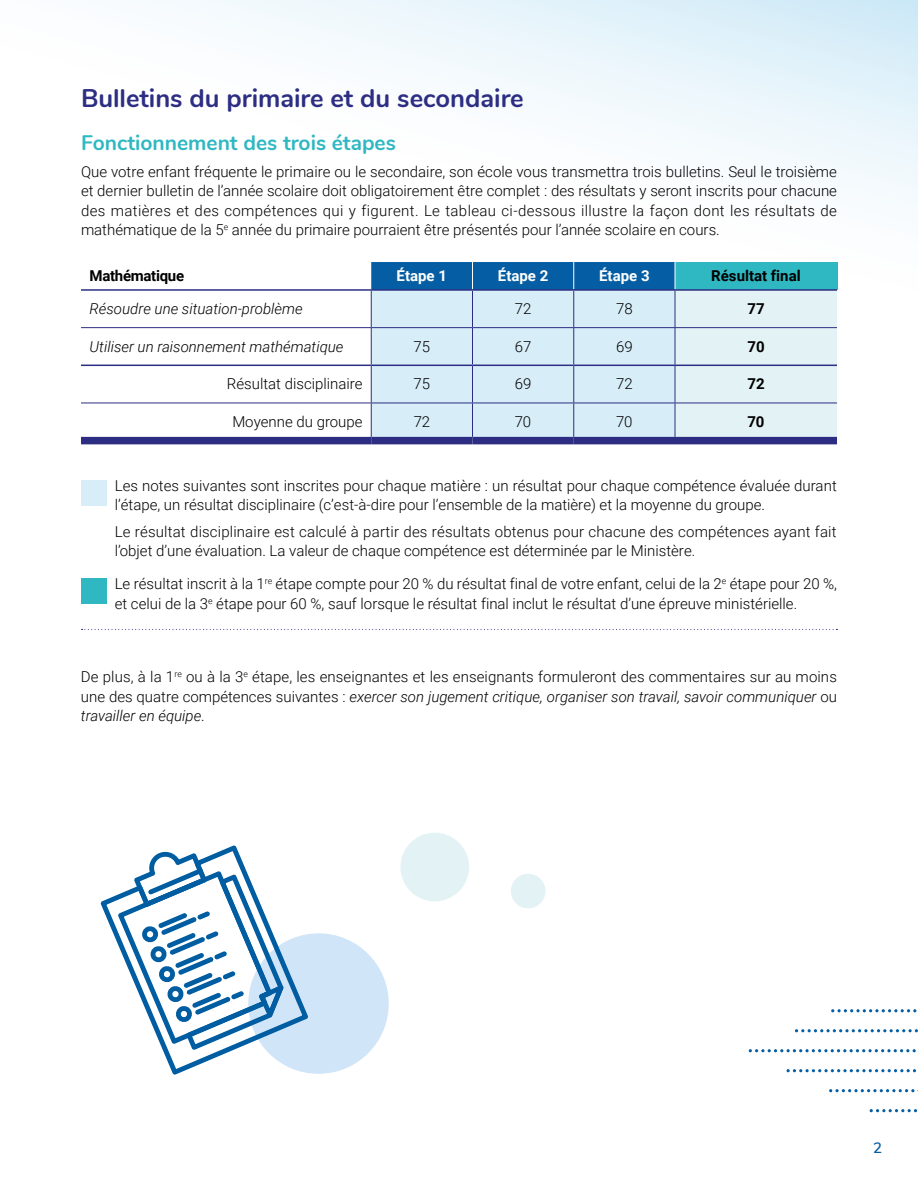
<style>
.page{position:relative;width:918px;height:1188px;background:#fff}
.page>*{position:absolute;margin:0;border:0;box-sizing:border-box;transform-origin:0 0}
.t1{font:700 25.5px "Nunito";color:#2d2e83}
.t2{font:700 21px "Nunito";color:#2fb8c2}
.t3{font:300 15px/19.5px "Roboto";color:#000}
.t4{font:italic 300 15px "Roboto";color:#000}
.t5{font:700 15px "Roboto";color:#000}
.t6{font:700 15px "Roboto";color:#fff}
.t7{font:700 15px "Roboto";letter-spacing:-.02em;color:#000}
.t8{font:600 15px "Nunito";color:#055ea3}
.s1{font-style:italic}
</style>
<div class="page">
<svg style="left:81px;top:0;width:837px;height:337px"></svg>
<svg style="left:749px;top:1009px;width:169px;height:104px"></svg>
<svg style="left:82px;top:629px;width:755px;height:1px"></svg>
<div style="left:81px;top:262px;width:290px;height:28px;background:#fff"></div>
<hr style="left:81px;top:327px;width:290px;height:1px;background:#2d2e83">
<hr style="left:81px;top:403px;width:290px;height:1px;background:#2d2e83">
<svg style="left:371px;top:262px;width:466px;height:175px;background:#b8d8e8"></svg>
<hr style="left:81px;top:289px;width:290px;height:2px;background:#2d2e83">
<hr style="left:371px;top:289px;width:102px;height:2px;background:#2d2e83">
<hr style="left:473px;top:289px;width:101px;height:2px;background:#2d2e83">
<hr style="left:574px;top:289px;width:101px;height:2px;background:#2d2e83">
<hr style="left:675px;top:289px;width:162px;height:2px;background:#2d2e83">
<div style="left:81px;top:437px;width:290px;height:7px;background:#2d2e83"></div>
<div style="left:371px;top:437px;width:102px;height:7px;background:#2d2e83"></div>
<div style="left:473px;top:437px;width:101px;height:7px;background:#2d2e83"></div>
<div style="left:574px;top:437px;width:101px;height:7px;background:#2d2e83"></div>
<div style="left:675px;top:437px;width:162px;height:7px;background:#2d2e83"></div>
<hr style="left:81px;top:365px;width:290px;height:1px;background:#2d2e83">
<hr style="left:371px;top:365px;width:102px;height:1px;background:#2d2e83">
<hr style="left:473px;top:365px;width:101px;height:1px;background:#2d2e83">
<hr style="left:574px;top:365px;width:101px;height:1px;background:#2d2e83">
<hr style="left:675px;top:365px;width:162px;height:1px;background:#2d2e83">
<div style="left:81px;top:480px;width:25px;height:26px;background:#d7edf7"></div>
<div style="left:81px;top:579px;width:25px;height:25px;background:#2fb8c2"></div>
<div style="left:248px;top:933px;width:141px;height:141px;background:#d1e5f8;border-radius:50%"></div>
<div style="left:400px;top:833px;width:69px;height:68px;background:#e3f2f4;border-radius:50%"></div>
<div style="left:511px;top:874px;width:34px;height:34px;background:#e3f2f4;border-radius:50%"></div>
<svg style="left:100px;top:845px;width:208px;height:230px"></svg>
<svg style="left:117px;top:849px;width:168px;height:202px"></svg>
<h1 class="t1" style="left:81px;top:83px;width:444px">Bulletins du primaire et du secondaire</h1>
<h2 class="t2" style="left:81px;top:131px;width:316px">Fonctionnement des trois étapes</h2>
<p class="t3" style="left:81px;top:163px;width:757px;text-align:justify">Que votre enfant fréquente le primaire ou le secondaire, son école vous transmettra trois bulletins. Seul le troisième et dernier bulletin de l’année scolaire doit obligatoirement être complet : des résultats y seront inscrits pour chacune des matières et des compétences qui y figurent. Le tableau ci-dessous illustre la façon dont les résultats de mathématique de la 5<sup>e</sup> année du primaire pourraient être présentés pour l’année scolaire en cours.</p>
<p class="t7" style="left:90px;top:270px;width:96px">Mathématique</p>
<p class="t6" style="left:397px;top:270px;width:52px">Étape 1</p>
<p class="t6" style="left:498px;top:270px;width:52px">Étape 2</p>
<p class="t6" style="left:599px;top:270px;width:52px">Étape 3</p>
<p class="t5" style="left:711px;top:270px;width:91px">Résultat final</p>
<p class="t4" style="left:90px;top:303px;width:215px">Résoudre une situation-problème</p>
<p class="t3" style="left:515px;top:300px;width:18px">72</p>
<p class="t3" style="left:616px;top:300px;width:18px">78</p>
<p class="t5" style="left:747px;top:303px;width:19px">77</p>
<p class="t4" style="left:90px;top:341px;width:255px">Utiliser un raisonnement mathématique</p>
<p class="t3" style="left:414px;top:338px;width:18px">75</p>
<p class="t3" style="left:515px;top:338px;width:18px">67</p>
<p class="t3" style="left:616px;top:338px;width:18px">69</p>
<p class="t5" style="left:747px;top:340px;width:19px">70</p>
<p class="t3" style="left:227px;top:375px;width:137px">Résultat disciplinaire</p>
<p class="t3" style="left:414px;top:375px;width:18px">75</p>
<p class="t3" style="left:515px;top:375px;width:18px">69</p>
<p class="t3" style="left:616px;top:375px;width:18px">72</p>
<p class="t5" style="left:747px;top:378px;width:19px">72</p>
<p class="t3" style="left:232px;top:413px;width:132px">Moyenne du groupe</p>
<p class="t3" style="left:414px;top:413px;width:18px">72</p>
<p class="t3" style="left:515px;top:413px;width:18px">70</p>
<p class="t3" style="left:616px;top:413px;width:18px">70</p>
<p class="t5" style="left:748px;top:416px;width:18px">70</p>
<p class="t3" style="left:115px;top:477px;width:724px">Les notes suivantes sont inscrites pour chaque matière : un résultat pour chaque compétence évaluée durant l’étape, un résultat disciplinaire (c’est-à-dire pour l’ensemble de la matière) et la moyenne du groupe.</p>
<p class="t3" style="left:115px;top:523px;width:723px">Le résultat disciplinaire est calculé à partir des résultats obtenus pour chacune des compétences ayant fait l’objet d’une évaluation. La valeur de chaque compétence est déterminée par le Ministère.</p>
<p class="t3" style="left:115px;top:575px;width:724px">Le résultat inscrit à la 1<sup>re</sup> étape compte pour 20 % du résultat final de votre enfant, celui de la 2<sup>e</sup> étape pour 20 %, et celui de la 3<sup>e</sup> étape pour 60 %, sauf lorsque le résultat final inclut le résultat d’une épreuve ministérielle.</p>
<p class="t3" style="left:81px;top:668px;width:757px;text-align:justify">De plus, à la 1<sup>re</sup> ou à la 3<sup>e</sup> étape, les enseignantes et les enseignants formuleront des commentaires sur au moins une des quatre compétences suivantes : <span class="s1">exercer son jugement critique, organiser son travail, savoir communiquer</span> ou <span class="s1">travailler en équipe</span>.</p>
<p class="t8" style="left:873px;top:1141px;width:10px">2</p>
</div>
